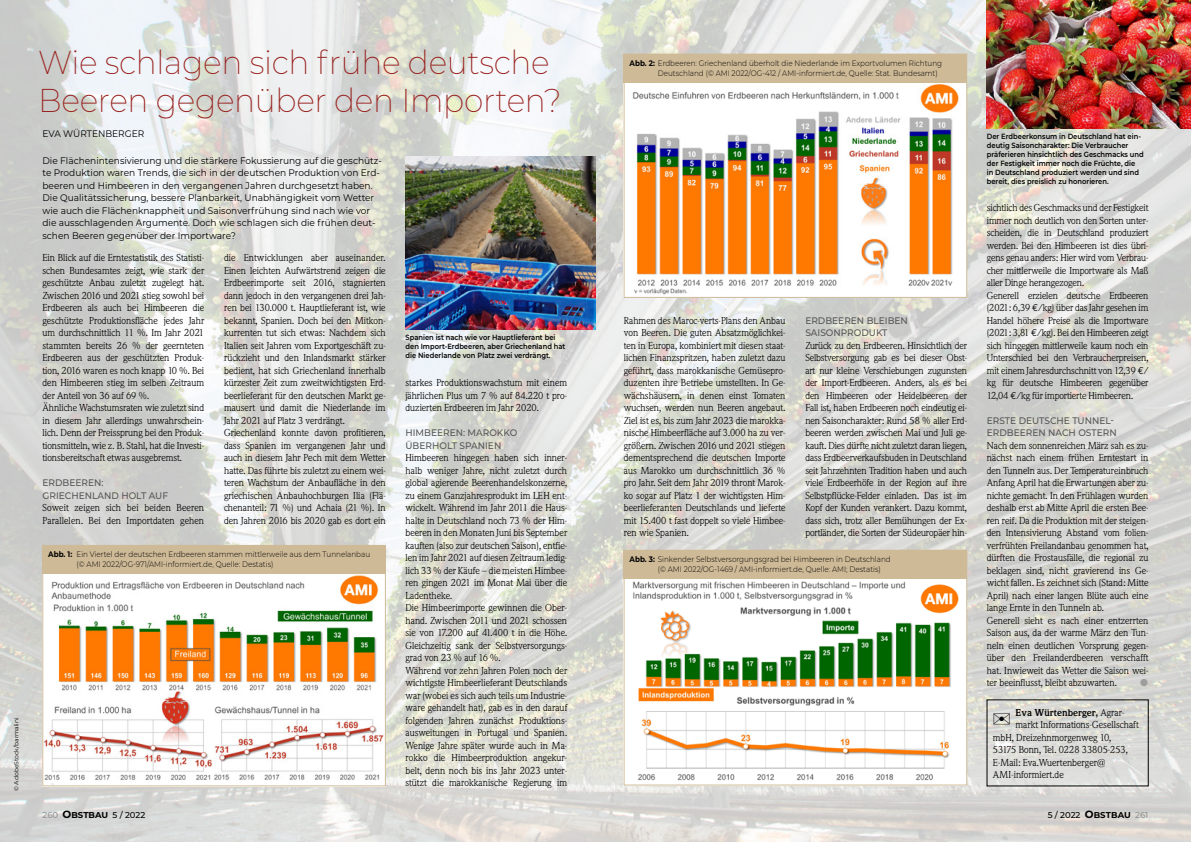
<style>
.page{position:relative;width:1191px;height:842px;background:#fff}
.page>*{position:absolute;margin:0;border:0;box-sizing:border-box;transform-origin:0 0}
.t1{font:200 33px/38px "Montserrat";letter-spacing:-.01em;color:#98211e;scale:.95 1}
.t2{font:10px/12.5px "Weidemann BQ";color:#000}
.t3{font:700 10px "Weidemann BQ";color:#000}
.t4{font:10px "Zapf Dingbats ITC";color:#9c9d9d}
.t5{font:9.5px/12.5px "Montserrat";color:#000;scale:.95 1}
.t6{font:500 9.5px/12.5px "Montserrat";color:#565656;scale:.95 1}
.t7{font:700 8.5px "Montserrat";color:#000}
.t8{font:500 8.5px "Montserrat";color:#000}
.t9{font:300 8px/10px "Montserrat";color:#000;scale:.9 1}
.t10{font:600 7.5px/9px "Montserrat";color:#000;scale:.9 1}
.t11{font:6px "Montserrat";color:#000}
.s1{font-weight:700}
.s2{font-weight:500;color:#919292}
.s3{font-size:10.5px}
.s4{font-weight:500}
.s5{font-family:"Euro Mono"}
.s6{font-weight:400}
.s7{font-weight:700;font-size:10.5px}
.s8{color:#919292}
</style>
<div class="page">
<img style="left:0;top:0;width:1191px;height:842px">
<img style="left:626px;top:82px;width:339px;height:214px">
<div style="left:624px;top:54px;width:343px;height:28px;background:#cfba97"></div>
<img style="left:626px;top:578px;width:339px;height:205px">
<div style="left:624px;top:550px;width:343px;height:28px;background:#cfba97"></div>
<img style="left:405px;top:156px;width:190px;height:173px">
<img style="left:45px;top:573px;width:339px;height:211px">
<div style="left:43px;top:545px;width:343px;height:28px;background:#cfba97"></div>
<img style="left:986px;top:0;width:205px;height:128px">
<svg style="left:993px;top:713px;width:17px;height:11px"></svg>
<p class="t11" style="left:12px;top:791px;width:75px;rotate:-90deg">© AdobeStock/barmalini</p>
<h1 class="t1" style="left:38px;top:42px;width:552px">Wie schlagen sich frühe deutsche<br>Beeren gegenüber den Importen?</h1>
<p class="t5" style="left:43px;top:127px;width:109px">EVA WÜRTENBERGER</p>
<p class="t5" style="left:43px;top:154px;width:359px">Die Flächenintensivierung und die stärkere Fokussierung auf die geschütz&shy;te Produktion waren Trends, die sich in der deutschen Produktion von Erd&shy;beeren und Himbeeren in den vergangenen Jahren durchgesetzt haben.<br>Die Qualitätssicherung, bessere Planbarkeit, Unabhängigkeit vom Wetter wie auch die Flächenknappheit und Saisonverfrühung sind nach wie vor die ausschlagenden Argumente. Doch wie schlagen sich die frühen deut&shy;schen Beeren gegenüber der Importware?</p>
<p class="t2" style="left:43px;top:252px;width:163px">Ein Blick auf die Erntestatistik des Statisti&shy;schen Bundesamtes zeigt, wie stark der geschützte Anbau zuletzt zugelegt hat.<br>Zwischen 2016 und 2021 stieg sowohl bei Erdbeeren als auch bei Himbeeren die geschützte Produktionsfläche jedes Jahr um durchschnittlich 11 %. Im Jahr 2021 stammten bereits 26 % der geernteten Erdbeeren aus der geschützten Produk&shy;tion, 2016 waren es noch knapp 10 %. Bei den Himbeeren stieg im selben Zeitraum der Anteil von 36 auf 69 %.<br>Ähnliche Wachstumsraten wie zuletzt sind in diesem Jahr allerdings unwahrschein&shy;lich. Denn der Preissprung bei den Produk&shy;tionsmitteln, wie z. B. Stahl, hat die Investi&shy;tionsbereitschaft etwas ausgebremst.</p>
<p class="t6" style="left:43px;top:476px;width:134px">ERDBEEREN:<br>GRIECHENLAND HOLT AUF</p>
<p class="t2" style="left:43px;top:502px;width:163px">Soweit zeigen sich bei beiden Beeren<br>Parallelen. Bei den Importdaten gehen</p>
<p class="t2" style="left:224px;top:252px;width:163px">die Entwicklungen aber auseinander.<br>Einen leichten Aufwärtstrend zeigen die Erdbeerimporte seit 2016, stagnierten dann jedoch in den vergangenen drei Jah&shy;ren bei 130.000 t. Hauptlieferant ist, wie bekannt, Spanien. Doch bei den Mitkon&shy;kurrenten tut sich etwas: Nachdem sich Italien seit Jahren vom Exportgeschäft zu&shy;rückzieht und den Inlandsmarkt stärker bedient, hat sich Griechenland innerhalb kürzester Zeit zum zweitwichtigsten Erd&shy;beerlieferant für den deutschen Markt ge&shy;mausert und damit die Niederlande im Jahr 2021 auf Platz 3 verdrängt.<br>Griechenland konnte davon profitieren, dass Spanien im vergangenen Jahr und auch in diesem Jahr Pech mit dem Wetter hatte. Das führte bis zuletzt zu einem wei&shy;teren Wachstum der Anbaufläche in den griechischen Anbauhochburgen Ilia (Flä&shy;chenanteil: 71 %) und Achaia (21 %). In den Jahren 2016 bis 2020 gab es dort ein</p>
<p class="t9" style="left:77px;top:549px;width:328px;text-indent:-28px"><span class="s1">Abb. 1:</span> Ein Viertel der deutschen Erdbeeren stammen mittlerweile aus dem Tunnelanbau (© AMI 2022/OG-971/AMI-informiert.de, Quelle: Destatis)</p>
<p class="t7" style="left:43px;top:809px;width:104px"><span class="s2">260</span> <span class="s3">O</span>BSTBAU <span class="s4">5 / 2022</span></p>
<p class="t10" style="left:405px;top:332px;width:179px">Spanien ist nach wie vor Hauptlieferant bei den Import-Erdbeeren, aber Griechenland hat die Niederlande von Platz zwei verdrängt.</p>
<p class="t2" style="left:405px;top:377px;width:163px;text-align:justify">starkes Produktionswachstum mit einem jährlichen Plus um 7 % auf 84.220 t pro&shy;duzierten Erdbeeren im Jahr 2020.</p>
<p class="t6" style="left:405px;top:426px;width:119px">HIMBEEREN: MAROKKO<br>ÜBERHOLT SPANIEN</p>
<p class="t2" style="left:405px;top:452px;width:163px">Himbeeren hingegen haben sich inner&shy;halb weniger Jahre, nicht zuletzt durch global agierende Beerenhandelskonzerne, zu einem Ganzjahresprodukt im LEH ent&shy;wickelt. Während im Jahr 2011 die Haus&shy;halte in Deutschland noch 73 % der Him&shy;beeren in den Monaten Juni bis September kauften (also zur deutschen Saison), entfie&shy;len im Jahr 2021 auf diesen Zeitraum ledig&shy;lich 33 % der Käufe – die meisten Himbee&shy;ren gingen 2021 im Monat Mai über die Ladentheke.<br>Die Himbeerimporte gewinnen die Ober&shy;hand. Zwischen 2011 und 2021 schossen sie von 17.200 auf 41.400 t in die Höhe.<br>Gleichzeitig sank der Selbstversorgungs&shy;grad von 23 % auf 16 %.<br>Während vor zehn Jahren Polen noch der wichtigste Himbeerlieferant Deutschlands war (wobei es sich auch teils um Industrie&shy;ware gehandelt hat), gab es in den darauf folgenden Jahren zunächst Produktions&shy;ausweitungen in Portugal und Spanien.<br>Wenige Jahre später wurde auch in Ma&shy;rokko die Himbeerproduktion angekur&shy;belt, denn noch bis ins Jahr 2023 unter&shy;stützt die marokkanische Regierung im</p>
<p class="t9" style="left:658px;top:58px;width:317px;text-indent:-28px"><span class="s1">Abb. 2:</span> Erdbeeren: Griechenland überholt die Niederlande im Exportvolumen Richtung<br>Deutschland (© AMI 2022/OG-412 / AMI-informiert.de, Quelle: Stat. Bundesamt)</p>
<p class="t2" style="left:624px;top:314px;width:163px;text-align:justify">Rahmen des Maroc-verts-Plans den Anbau von Beeren. Die guten Absatzmöglichkei&shy;ten in Europa, kombiniert mit diesen staat&shy;lichen Finanzspritzen, haben zuletzt dazu geführt, dass marokkanische Gemüsepro&shy;duzenten ihre Betriebe umstellten. In Ge&shy;wächshäusern, in denen einst Tomaten wuchsen, werden nun Beeren angebaut.<br>Ziel ist es, bis zum Jahr 2023 die marokka&shy;nische Himbeerfläche auf 3.000 ha zu ver&shy;größern. Zwischen 2016 und 2021 stiegen dementsprechend die deutschen Importe aus Marokko um durchschnittlich 36 % pro Jahr. Seit dem Jahr 2019 thront Marok&shy;ko sogar auf Platz 1 der wichtigsten Him&shy;beerlieferanten Deutschlands und lieferte mit 15.400 t fast doppelt so viele Himbee&shy;ren wie Spanien.</p>
<p class="t6" style="left:805px;top:313px;width:109px">ERDBEEREN BLEIBEN<br>SAISONPRODUKT</p>
<p class="t2" style="left:805px;top:339px;width:163px;text-align:justify">Zurück zu den Erdbeeren. Hinsichtlich der Selbstversorgung gab es bei dieser Obst&shy;art nur kleine Verschiebungen zugunsten der Import-Erdbeeren. Anders, als es bei den Himbeeren oder Heidelbeeren der Fall ist, haben Erdbeeren noch eindeutig ei&shy;nen Saisoncharakter: Rund 58 % aller Erd&shy;beeren werden zwischen Mai und Juli ge&shy;kauft. Dies dürfte nicht zuletzt daran liegen, dass Erdbeerverkaufsbuden in Deutschland seit Jahrzehnten Tradition haben und auch viele Erdbeerhöfe in der Region auf ihre Selbstpflücke-Felder einladen. Das ist im Kopf der Kunden verankert. Dazu kommt, dass sich, trotz aller Bemühungen der Ex&shy;portländer, die Sorten der Südeuropäer hin-</p>
<p class="t9" style="left:658px;top:554px;width:260px;text-indent:-28px"><span class="s1">Abb. 3:</span> Sinkender Selbstversorgungsgrad bei Himbeeren in Deutschland (© AMI 2022/OG-1469 / AMI-informiert.de, Quelle: AMI; Destatis)</p>
<p class="t10" style="left:986px;top:132px;width:176px">Der Erdbeerkonsum in Deutschland hat ein&shy;deutig Saisoncharakter: Die Verbraucher präferieren hinsichtlich des Geschmacks und der Festigkeit immer noch die Früchte, die<br>in Deutschland produziert werden und sind bereit, dies preislich zu honorieren.</p>
<p class="t2" style="left:986px;top:202px;width:163px">sichtlich des Geschmacks und der Festigkeit immer noch deutlich von den Sorten unter&shy;scheiden, die in Deutschland produziert werden. Bei den Himbeeren ist dies übri&shy;gens genau anders: Hier wird vom Verbrau&shy;cher mittlerweile die Importware als Maß aller Dinge herangezogen.<br>Generell erzielen deutsche Erdbeeren (2021: 6,39 <span class="s5">7</span>/kg) über das Jahr gesehen im Handel höhere Preise als die Importware (2021: 3,81 <span class="s5">7</span>/kg). Bei den Himbeeren zeigt sich hingegen mittlerweile kaum noch ein Unterschied bei den Verbraucherpreisen, mit einem Jahresdurchschnitt von 12,39 <span class="s5">7</span>/ kg für deutsche Himbeeren gegenüber 12,04 <span class="s5">7</span>/kg für importierte Himbeeren.</p>
<p class="t6" style="left:986px;top:413px;width:138px">ERSTE DEUTSCHE TUNNEL-<br>ERDBEEREN NACH OSTERN</p>
<p class="t2" style="left:986px;top:439px;width:163px">Nach dem sonnenreichen März sah es zu&shy;nächst nach einem frühen Erntestart in den Tunneln aus. Der Temperatureinbruch Anfang April hat die Erwartungen aber zu&shy;nichte gemacht. In den Frühlagen wurden deshalb erst ab Mitte April die ersten Bee&shy;ren reif. Da die Produktion mit der steigen&shy;den Intensivierung Abstand vom folien&shy;verfrühten Freilandanbau genommen hat, dürften die Frostausfälle, die regional zu beklagen sind, nicht gravierend ins Ge&shy;wicht fallen. Es zeichnet sich (Stand: Mitte April) nach einer langen Blüte auch eine lange Ernte in den Tunneln ab.<br>Generell sieht es nach einer entzerrten Saison aus, da der warme März den Tun&shy;neln einen deutlichen Vorsprung gegen&shy;über den Freilanderdbeeren verschafft hat. Inwieweit das Wetter die Saison wei&shy;ter beeinflusst, bleibt abzuwarten.</p>
<p class="t4" style="left:1140px;top:678px;width:9px">●</p>
<p class="t3" style="left:1015px;top:707px;width:110px">Eva Würtenberger, <span class="s6">Agrar-</span></p>
<p class="t2" style="left:1015px;top:719px;width:125px">markt Informations-Gesellschaft</p>
<p class="t2" style="left:993px;top:731px;width:120px">mbH, Dreizehnmorgenweg 10,</p>
<p class="t2" style="left:993px;top:744px;width:136px">53175 Bonn, Tel. 0228 33805-253,</p>
<p class="t2" style="left:993px;top:756px;width:114px">E-Mail: Eva.Wuertenberger@</p>
<p class="t2" style="left:993px;top:769px;width:72px">AMI-informiert.de</p>
<p class="t8" style="left:1047px;top:809px;width:102px">5 / 2022 <span class="s7">O</span><span class="s1">BSTBAU</span> <span class="s8">261</span></p>
</div>
